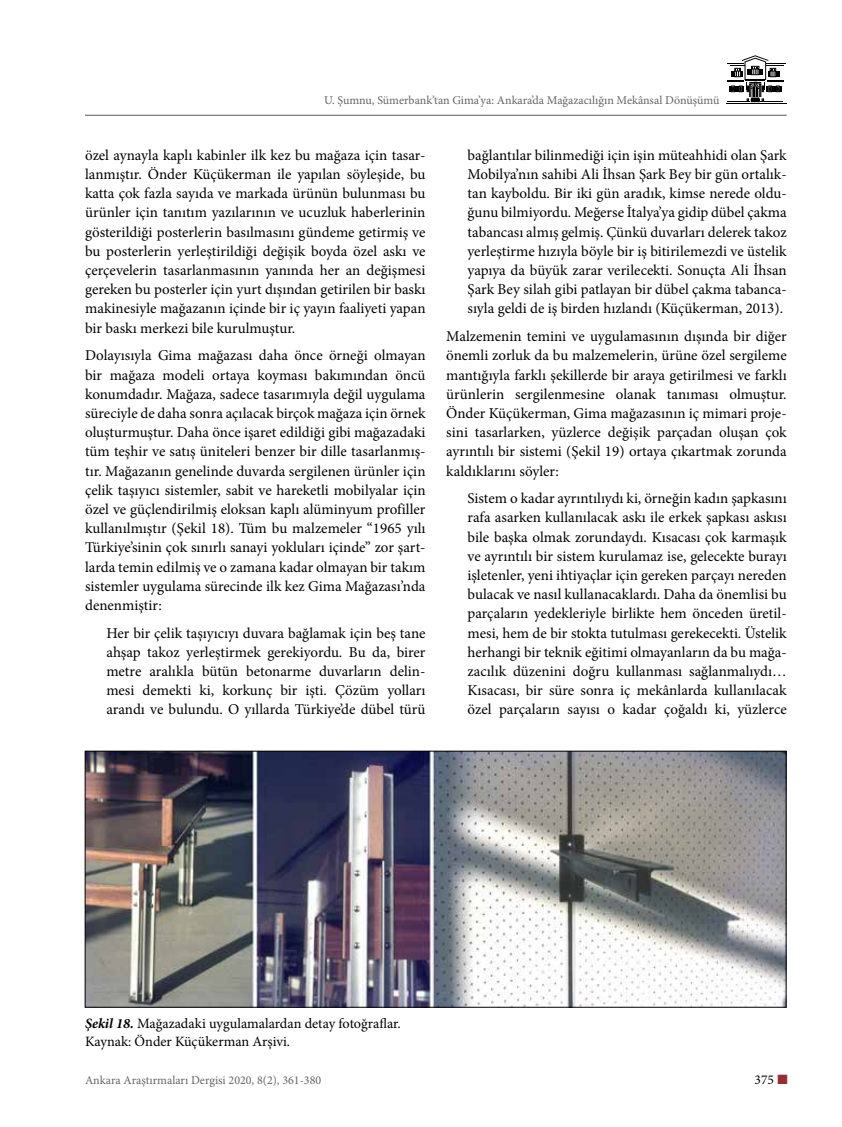
<style>
.page{position:relative;width:842px;height:1127px;background:#fff}
.page>*{position:absolute;margin:0;border:0;box-sizing:border-box;transform-origin:0 0}
.t1{font:15px/19.2px "Minion Pro";color:#000;text-align:justify}
.t2{font:14.25px/18.6px "Minion Pro";color:#000}
.t3{font:13.5px "Minion Pro";color:#000}
.t4{font:12px "Minion Pro";color:#636466}
.s1{font-weight:700;font-style:italic}
.s2{color:#962e34}
</style>
<div class="page">
<hr style="left:85px;top:115px;width:702px;height:1px;background:#58595b">
<hr style="left:726px;top:103px;width:60px;height:1px;background:#000">
<svg style="left:727px;top:55px;width:59px;height:48px"></svg>
<img style="left:87px;top:753px;width:697px;height:252px">
<div style="left:85px;top:751px;width:701px;height:256px;border:1px solid #000"></div>
<p class="t4" style="left:324px;top:92px;width:397px">U. Şumnu, Sümerbank’tan Gima’ya: Ankara’da Mağazacılığın Mekânsal Dönüşümü</p>
<p class="t1" style="left:85px;top:145px;width:342px">özel aynayla kaplı kabinler ilk kez bu mağaza için tasar&shy;lanmıştır. Önder Küçükerman ile yapılan söyleşide, bu katta çok fazla sayıda ve markada ürünün bulunması bu ürünler için tanıtım yazılarının ve ucuzluk haberlerinin gösterildiği posterlerin basılmasını gündeme getirmiş ve bu posterlerin yerleştirildiği değişik boyda özel askı ve çerçevelerin tasarlanmasının yanında her an değişmesi gereken bu posterler için yurt dışından getirilen bir baskı makinesiyle mağazanın içinde bir iç yayın faaliyeti yapan bir baskı merkezi bile kurulmuştur.</p>
<p class="t1" style="left:85px;top:346px;width:342px">Dolayısıyla Gima mağazası daha önce örneği olmayan bir mağaza modeli ortaya koyması bakımından öncü konumdadır. Mağaza, sadece tasarımıyla değil uygulama süreciyle de daha sonra açılacak birçok mağaza için örnek oluşturmuştur. Daha önce işaret edildiği gibi mağazadaki tüm teşhir ve satış üniteleri benzer bir dille tasarlanmış&shy;tır. Mağazanın genelinde duvarda sergilenen ürünler için çelik taşıyıcı sistemler, sabit ve hareketli mobilyalar için özel ve güçlendirilmiş eloksan kaplı alüminyum profiller kullanılmıştır (Şekil 18). Tüm bu malzemeler “1965 yılı Türkiye’sinin çok sınırlı sanayi yokluları içinde” zor şart&shy;larda temin edilmiş ve o zamana kadar olmayan bir takım sistemler uygulama sürecinde ilk kez Gima Mağazası’nda denenmiştir:</p>
<p class="t1" style="left:106px;top:623px;width:321px">Her bir çelik taşıyıcıyı duvara bağlamak için beş tane ahşap takoz yerleştirmek gerekiyordu. Bu da, birer metre aralıkla bütün betonarme duvarların delin&shy;mesi demekti ki, korkunç bir işti. Çözüm yolları arandı ve bulundu. O yıllarda Türkiye’de dübel türü</p>
<p class="t1" style="left:468px;top:145px;width:321px">bağlantılar bilinmediği için işin müteahhidi olan Şark Mobilya’nın sahibi Ali İhsan Şark Bey bir gün ortalık&shy;tan kayboldu. Bir iki gün aradık, kimse nerede oldu&shy;ğunu bilmiyordu. Meğerse İtalya’ya gidip dübel çakma tabancası almış gelmiş. Çünkü duvarları delerek takoz yerleştirme hızıyla böyle bir iş bitirilemezdi ve üstelik yapıya da büyük zarar verilecekti. Sonuçta Ali İhsan Şark Bey silah gibi patlayan bir dübel çakma tabanca&shy;sıyla geldi de iş birden hızlandı (Küçükerman, 2013).</p>
<p class="t1" style="left:446px;top:327px;width:342px">Malzemenin temini ve uygulamasının dışında bir diğer önemli zorluk da bu malzemelerin, ürüne özel sergileme mantığıyla farklı şekillerde bir araya getirilmesi ve farklı ürünlerin sergilenmesine olanak tanıması olmuştur.<br>Önder Küçükerman, Gima mağazasının iç mimari proje&shy;sini tasarlarken, yüzlerce değişik parçadan oluşan çok ayrıntılı bir sistemi (Şekil 19) ortaya çıkartmak zorunda kaldıklarını söyler:</p>
<p class="t1" style="left:468px;top:489px;width:321px">Sistem o kadar ayrıntılıydı ki, örneğin kadın şapkasını rafa asarken kullanılacak askı ile erkek şapkası askısı bile başka olmak zorundaydı. Kısacası çok karmaşık ve ayrıntılı bir sistem kurulamaz ise, gelecekte burayı işletenler, yeni ihtiyaçlar için gereken parçayı nereden bulacak ve nasıl kullanacaklardı. Daha da önemlisi bu parçaların yedekleriyle birlikte hem önceden üretil&shy;mesi, hem de bir stokta tutulması gerekecekti. Üstelik herhangi bir teknik eğitimi olmayanların da bu mağa&shy;zacılık düzenini doğru kullanması sağlanmalıydı… Kısacası, bir süre sonra iç mekânlarda kullanılacak özel parçaların sayısı o kadar çoğaldı ki, yüzlerce</p>
<p class="t2" style="left:85px;top:1014px;width:317px"><span class="s1">Şekil 18.</span> Mağazadaki uygulamalardan detay fotoğraflar.<br>Kaynak: Önder Küçükerman Arşivi.</p>
<p class="t4" style="left:85px;top:1072px;width:238px">Ankara Araştırmaları Dergisi 2020, 8(2), 361-380</p>
<p class="t3" style="left:755px;top:1071px;width:35px">375 <span class="s2">■</span></p>
</div>
